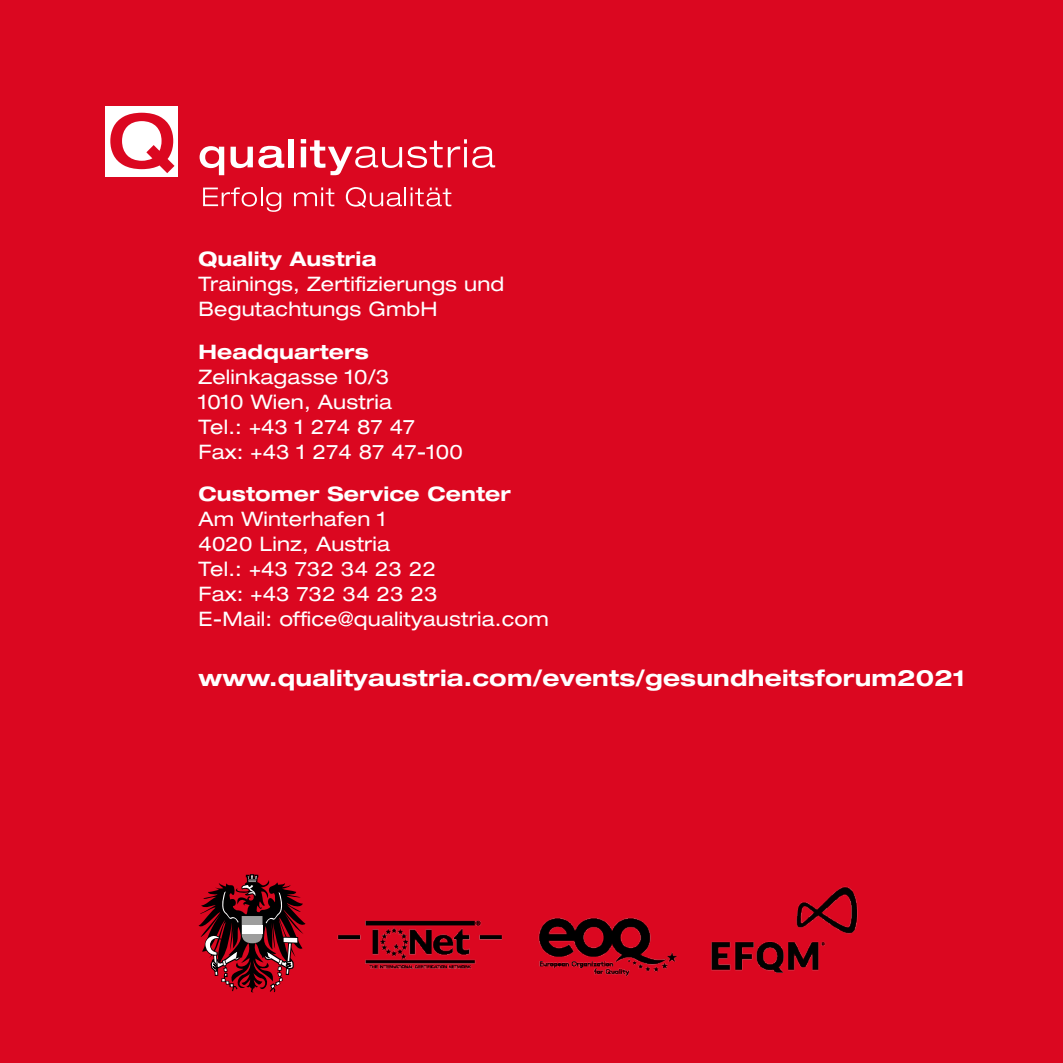
<style>
.page{position:relative;width:1063px;height:1063px;background:#db0720}
.page>*{position:absolute;margin:0;border:0;box-sizing:border-box;transform-origin:0 0}
.t1{font:700 expanded 22.5px "Helvetica Neue LT Pro";letter-spacing:.01em;color:#fff}
.t2{font:expanded 20px/25px "Helvetica Neue LT Pro";letter-spacing:.01em;color:#fff}
.t3{font:700 expanded 20px "Helvetica Neue LT Pro";letter-spacing:.01em;color:#fff}
</style>
<div class="page">
<svg style="left:200px;top:146px;width:24px;height:29px"></svg>
<svg style="left:231px;top:146px;width:53px;height:22px"></svg>
<div style="left:289px;top:139px;width:5px;height:28px;background:#fff"></div>
<svg style="left:301px;top:139px;width:194px;height:36px"></svg>
<div style="left:106px;top:106px;width:72px;height:71px;background:#fff"></div>
<svg style="left:110px;top:113px;width:65px;height:60px"></svg>
<svg style="left:203px;top:187px;width:78px;height:25px"></svg>
<svg style="left:294px;top:187px;width:40px;height:19px"></svg>
<svg style="left:346px;top:187px;width:105px;height:21px"></svg>
<svg style="left:199px;top:874px;width:107px;height:118px"></svg>
<div style="left:242px;top:925px;width:21px;height:8px;background:#fff"></div>
<img style="left:338px;top:886px;width:519px;height:91px">
<p class="t3" style="left:199px;top:246px;width:179px">Quality Austria</p>
<p class="t2" style="left:199px;top:271px;width:307px">Trainings, Zertifizierungs und<br>Begutachtungs GmbH</p>
<p class="t3" style="left:199px;top:338px;width:172px">Headquarters</p>
<p class="t2" style="left:199px;top:363px;width:266px">Zelinkagasse 10/3<br>1010 Wien, Austria<br>Tel.: +43 1 274 87 47<br>Fax: +43 1 274 87 47-100</p>
<p class="t3" style="left:199px;top:481px;width:314px">Customer Service Center</p>
<p class="t2" style="left:199px;top:506px;width:352px">Am Winterhafen 1<br>4020 Linz, Austria<br>Tel.: +43 732 34 23 22<br>Fax: +43 732 34 23 23<br>E-Mail: office@qualityaustria.com</p>
<p class="t1" style="left:199px;top:663px;width:768px">www.qualityaustria.com/events/gesundheitsforum2021</p>
</div>
